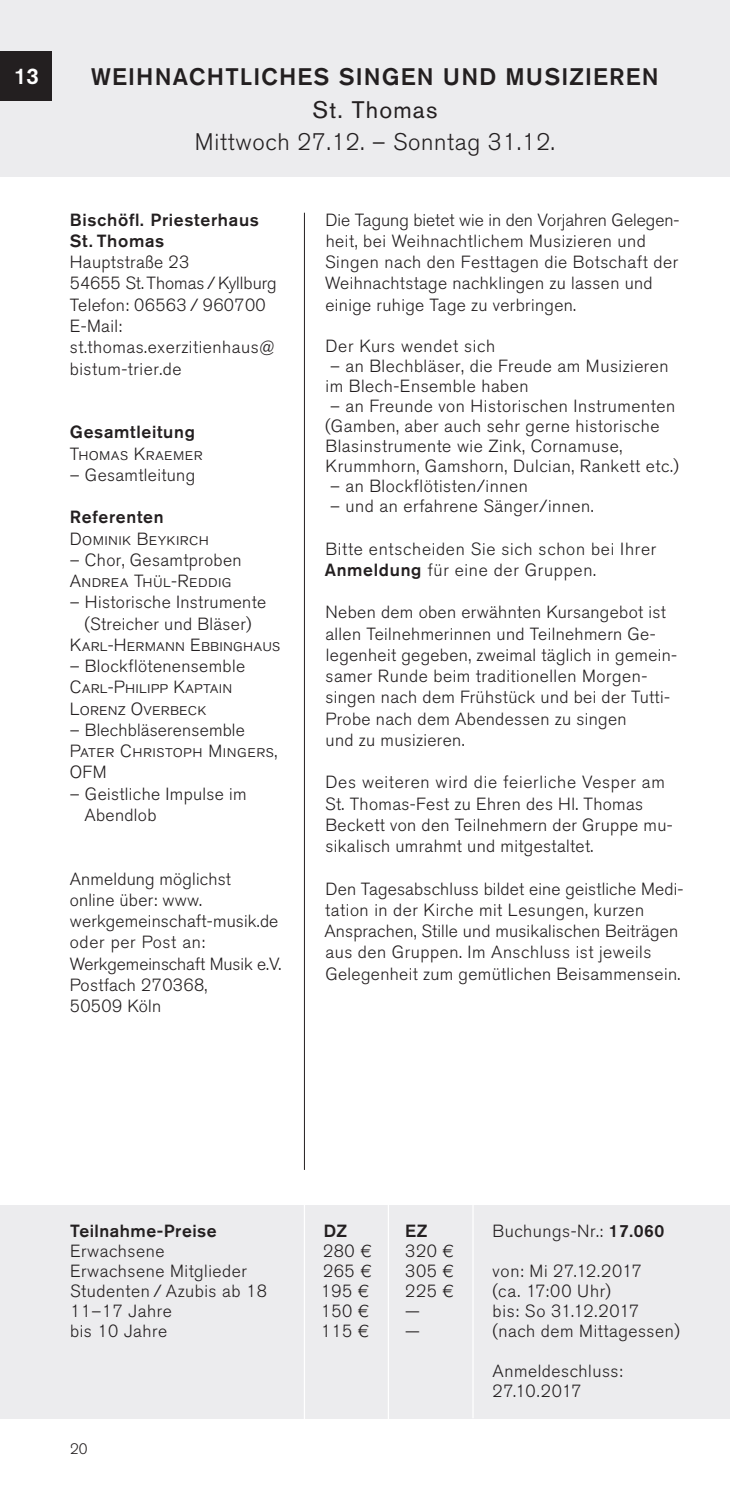
<style>
.page{position:relative;width:730px;height:1489px;background:#fff}
.page>*{position:absolute;margin:0;border:0;box-sizing:border-box;transform-origin:0 0}
.t1{font:500 23.75px "Akzidenz Grotesk BQ";letter-spacing:.05em;color:#231f20}
.t2{font:300 23.75px "Akzidenz Grotesk BQ";letter-spacing:.03em;color:#231f20}
.t3{font:23.75px "Akzidenz Grotesk BQ";letter-spacing:.05em;color:#231f20}
.t4{font:500 22.5px "Akzidenz Grotesk BQ";color:#fff}
.t5{font:300 17.5px/21.2px "Akzidenz Grotesk BQ";letter-spacing:.02em;color:#231f20}
.t6{font:17.5px/21.2px "Akzidenz Grotesk BQ Light SC";letter-spacing:.02em;color:#231f20}
.t7{font:300 17.5px/21.2px "Akzidenz Grotesk BQ";letter-spacing:.04em;color:#231f20}
.t8{font:500 17.5px/21.2px "Akzidenz Grotesk BQ";letter-spacing:.04em;color:#231f20}
.t9{font:300 15px "Akzidenz Grotesk BQ";color:#231f20}
.s1{font-weight:500}
</style>
<div class="page">
<div style="left:0;top:0;width:730px;height:177px;background:#ececee"></div>
<div style="left:0;top:1204px;width:730px;height:214px;background:#ececee"></div>
<hr style="left:472px;top:1196px;width:2px;height:222px;background:#fff">
<hr style="left:388px;top:1196px;width:1px;height:234px;background:#fff">
<hr style="left:304px;top:1196px;width:1px;height:234px;background:#fff">
<hr style="left:304px;top:213px;width:1px;height:956px;background:#231f20">
<div style="left:0;top:51px;width:51px;height:50px;background:#231f20"></div>
<p class="t4" style="left:14px;top:62px;width:26px">13</p>
<h1 class="t1" style="left:91px;top:62px;width:569px">WEIHNACHTLICHES SINGEN UND MUSIZIEREN</h1>
<h1 class="t3" style="left:312px;top:95px;width:127px">St. Thomas</h1>
<h1 class="t2" style="left:195px;top:129px;width:361px">Mittwoch 27.12. – Sonntag 31.12.</h1>
<p class="t8" style="left:70px;top:208px;width:191px">Bischöfl. Priesterhaus<br>St. Thomas</p>
<p class="t5" style="left:70px;top:252px;width:208px">Hauptstraße 23<br>54655 St. Thomas / Kyllburg<br>Telefon: 06563 / 960700<br>E-Mail: st.thomas.exerzitienhaus@ bistum-trier.de</p>
<p class="t8" style="left:70px;top:421px;width:127px">Gesamtleitung</p>
<p class="t6" style="left:70px;top:443px;width:134px">Thomas Kraemer</p>
<p class="t5" style="left:70px;top:464px;width:127px">– Gesamtleitung</p>
<p class="t8" style="left:70px;top:506px;width:95px">Referenten</p>
<p class="t6" style="left:70px;top:528px;width:141px">Dominik Beykirch</p>
<p class="t5" style="left:70px;top:549px;width:173px">– Chor, Gesamtproben</p>
<p class="t6" style="left:70px;top:570px;width:163px">Andrea Thül-Reddig</p>
<p class="t5" style="left:70px;top:592px;width:198px;text-align:center">– Historische Instrumente (Streicher und Bläser)</p>
<p class="t6" style="left:70px;top:634px;width:212px">Karl-Hermann Ebbinghaus</p>
<p class="t5" style="left:70px;top:655px;width:177px">– Blockflötenensemble</p>
<p class="t6" style="left:70px;top:677px;width:164px">Carl-Philipp Kaptain<br>Lorenz Overbeck</p>
<p class="t5" style="left:70px;top:719px;width:177px">– Blechbläserensemble</p>
<p class="t6" style="left:70px;top:740px;width:209px">Pater Christoph Mingers,<br>OFM</p>
<p class="t5" style="left:84px;top:783px;width:164px;text-indent:-15px">– Geistliche Impulse im<br>Abendlob</p>
<p class="t5" style="left:70px;top:868px;width:213px">Anmeldung möglichst<br>online über: www. werkgemeinschaft-musik.de oder per Post an:<br>Werkgemeinschaft Musik e.V.<br>Postfach 270368,<br>50509 Köln</p>
<p class="t5" style="left:325px;top:209px;width:356px">Die Tagung bietet wie in den Vorjahren Gelegen&shy;heit, bei Weihnachtlichem Musizieren und Singen nach den Festtagen die Botschaft der Weihnachtstage nachklingen zu lassen und einige ruhige Tage zu verbringen.</p>
<p class="t7" style="left:326px;top:335px;width:171px">Der Kurs wendet sich</p>
<p class="t5" style="left:326px;top:356px;width:345px;line-height:20px">– an Blechbläser, die Freude am Musizieren im Blech-Ensemble haben</p>
<p class="t5" style="left:325px;top:396px;width:355px;line-height:20px">– an Freunde von Historischen Instrumenten (Gamben, aber auch sehr gerne historische Blasinstrumente wie Zink, Cornamuse, Krummhorn, Gamshorn, Dulcian, Rankett etc.)</p>
<p class="t5" style="left:330px;top:475px;width:199px">– an Blockflötisten/innen</p>
<p class="t5" style="left:330px;top:495px;width:265px">– und an erfahrene Sänger/innen.</p>
<p class="t7" style="left:325px;top:538px;width:333px">Bitte entscheiden Sie sich schon bei Ihrer<br><span class="s1">Anmeldung</span> für eine der Gruppen.</p>
<p class="t5" style="left:325px;top:602px;width:353px">Neben dem oben erwähnten Kursangebot ist allen Teilnehmerinnen und Teilnehmern Ge&shy;legenheit gegeben, zweimal täglich in gemein&shy;samer Runde beim traditionellen Morgen&shy;singen nach dem Frühstück und bei der Tutti-Probe nach dem Abendessen zu singen<br>und zu musizieren.</p>
<p class="t5" style="left:325px;top:772px;width:349px">Des weiteren wird die feierliche Vesper am St. Thomas-Fest zu Ehren des Hl. Thomas Beckett von den Teilnehmern der Gruppe mu&shy;sikalisch umrahmt und mitgestaltet.</p>
<p class="t5" style="left:324px;top:878px;width:361px">Den Tagesabschluss bildet eine geistliche Medi&shy;tation in der Kirche mit Lesungen, kurzen Ansprachen, Stille und musikalischen Beiträgen aus den Gruppen. Im Anschluss ist jeweils Gelegenheit zum gemütlichen Beisammensein.</p>
<p class="t8" style="left:70px;top:1219px;width:148px">Teilnahme-Preise</p>
<p class="t5" style="left:70px;top:1241px;width:198px;line-height:20px">Erwachsene<br>Erwachsene Mitglieder<br>Studenten / Azubis ab 18<br>11–17 Jahre<br>bis 10 Jahre</p>
<p class="t9" style="left:70px;top:1439px;width:19px">20</p>
<p class="t8" style="left:324px;top:1219px;width:25px">DZ</p>
<p class="t5" style="left:321px;top:1241px;width:52px;line-height:20px">280 €<br>265 €<br>195 €<br>150 €<br>115 €</p>
<p class="t8" style="left:405px;top:1219px;width:24px">EZ</p>
<p class="t5" style="left:405px;top:1241px;width:50px;line-height:20px">320 €<br>305 €<br>225 € —<br>—</p>
<p class="t5" style="left:492px;top:1220px;width:173px">Buchungs-Nr.: <span class="s1">17.060</span></p>
<p class="t5" style="left:492px;top:1261px;width:189px;line-height:20px">von: Mi 27.12.2017<br>(ca. 17:00 Uhr)<br>bis: So 31.12.2017 (nach dem Mittagessen)</p>
<p class="t5" style="left:492px;top:1361px;width:132px;line-height:20px">Anmeldeschluss:<br>27.10.2017</p>
</div>
